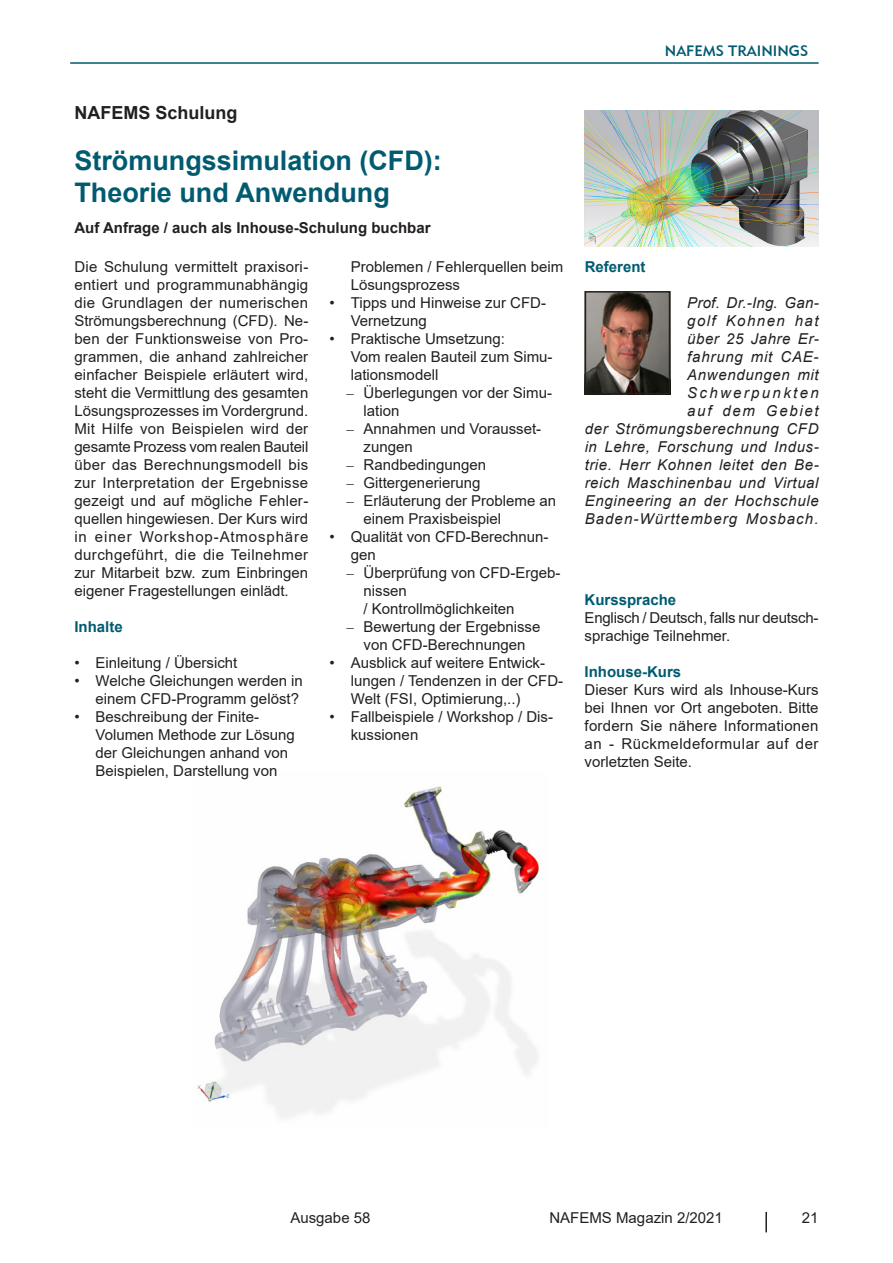
<style>
.page{position:relative;width:893px;height:1263px;background:#fff}
.page>*{position:absolute;margin:0;border:0;box-sizing:border-box;transform-origin:0 0}
.t1{font:700 27px/32.4px "Arial";color:#005b70}
.t2{font:700 18px "Arial";color:#231f20}
.t3{font:15px/18px "Arial";color:#231f20}
.t4{font:italic 15px/18px "Arial";letter-spacing:.045em;color:#231f20;text-align:right}
.t5{font:700 15px "Arial";color:#231f20}
.t6{font:700 15px "Arial";color:#005b70}
.t7{font:15px "Geometric 415 BT Medium A";color:#005b70}
.s1{font-family:"Geometric 415 BT Lite A"}
</style>
<div class="page">
<hr style="left:765px;top:1212px;width:2px;height:20px;background:#231f20">
<hr style="left:70px;top:62px;width:749px;height:2px;background:#005b70">
<img style="left:197px;top:786px;width:342px;height:332px">
<img style="left:585px;top:294px;width:85px;height:101px">
<div style="left:585px;top:291px;width:85px;height:103px;border:2px solid #231f20"></div>
<img style="left:585px;top:110px;width:234px;height:136px">
<p class="t2" style="left:74px;top:100px;width:165px">NAFEMS Schulung</p>
<h1 class="t1" style="left:74px;top:144px;width:369px">Strömungssimulation (CFD):<br>Theorie und Anwendung</h1>
<p class="t5" style="left:74px;top:217px;width:358px">Auf Anfrage / auch als Inhouse-Schulung buchbar</p>
<p class="t3" style="left:351px;top:258px;width:214px">Problemen / Fehlerquellen beim<br>Lösungsprozess</p>
<p class="t3" style="left:351px;top:294px;width:197px;text-indent:-21px">• Tipps und Hinweise zur CFD-<br>Vernetzung</p>
<p class="t3" style="left:351px;top:330px;width:203px;text-indent:-21px">• Praktische Umsetzung:<br>Vom realen Bauteil zum Simu&shy;lationsmodell</p>
<p class="t3" style="left:364px;top:384px;width:190px;text-indent:-17px"><span class="s1">–</span> Überlegungen vor der Simu&shy;lation</p>
<p class="t3" style="left:364px;top:420px;width:179px;text-indent:-17px"><span class="s1">–</span> Annahmen und Vorausset&shy;zungen</p>
<p class="t3" style="left:347px;top:456px;width:141px"><span class="s1">–</span> Randbedingungen</p>
<p class="t3" style="left:347px;top:474px;width:135px"><span class="s1">–</span> Gittergenerierung</p>
<p class="t3" style="left:364px;top:492px;width:194px;text-indent:-17px"><span class="s1">–</span> Erläuterung der Probleme an einem Praxisbeispiel</p>
<p class="t3" style="left:351px;top:528px;width:199px;text-indent:-21px">• Qualität von CFD-Berechnun&shy;gen</p>
<p class="t3" style="left:364px;top:564px;width:198px;text-indent:-17px"><span class="s1">–</span> Überprüfung von CFD-Ergeb&shy;nissen<br>/ Kontrollmöglichkeiten</p>
<p class="t3" style="left:347px;top:618px;width:195px;text-align:center"><span class="s1">–</span> Bewertung der Ergebnisse von CFD-Berechnungen</p>
<p class="t3" style="left:351px;top:654px;width:214px;text-indent:-21px">• Ausblick auf weitere Entwick&shy;lungen / Tendenzen in der CFD-<br>Welt (FSI, Optimierung,..)</p>
<p class="t3" style="left:351px;top:708px;width:204px;text-indent:-21px">• Fallbeispiele / Workshop / Dis&shy;kussionen</p>
<p class="t3" style="left:74px;top:258px;width:236px;text-align:justify">Die Schulung vermittelt praxisori&shy;entiert und programmunabhängig die Grundlagen der numerischen Strömungsberechnung (CFD). Ne&shy;ben der Funktionsweise von Pro&shy;grammen, die anhand zahlreicher einfacher Beispiele erläutert wird, steht die Vermittlung des gesamten Lösungsprozesses im Vordergrund.<br>Mit Hilfe von Beispielen wird der gesamte Prozess vom realen Bauteil über das Berechnungsmodell bis zur Interpretation der Ergebnisse gezeigt und auf mögliche Fehler&shy;quellen hingewiesen. Der Kurs wird in einer Workshop-Atmosphäre durchgeführt, die die Teilnehmer zur Mitarbeit bzw. zum Einbringen eigener Fragestellungen einlädt.</p>
<p class="t6" style="left:74px;top:616px;width:50px">Inhalte</p>
<p class="t3" style="left:74px;top:654px;width:164px">• Einleitung / Übersicht</p>
<p class="t3" style="left:74px;top:672px;width:230px;text-align:right">• Welche Gleichungen werden in einem CFD-Programm gelöst?</p>
<p class="t3" style="left:96px;top:708px;width:201px;text-indent:-21px">• Beschreibung der Finite-<br>Volumen Methode zur Lösung der Gleichungen anhand von<br>Beispielen, Darstellung von</p>
<p class="t7" style="left:665px;top:42px;width:145px">NAFEMS TRAININGS</p>
<p class="t6" style="left:585px;top:256px;width:62px">Referent</p>
<p class="t4" style="left:585px;top:294px;width:235px">Prof. Dr.-Ing. Gan-<br>golf Kohnen hat<br>über 25 Jahre Er-<br>fahrung mit CAE-<br>Anwendungen mit<br>Schwerpunkten<br>auf dem Gebiet<br>der Strömungsberechnung CFD in Lehre, Forschung und Indus&shy;trie. Herr Kohnen leitet den Be&shy;reich Maschinenbau und Virtual<br>Engineering an der Hochschule<br>Baden-Württemberg Mosbach.</p>
<p class="t6" style="left:585px;top:589px;width:93px">Kurssprache</p>
<p class="t3" style="left:585px;top:608px;width:235px">Englisch / Deutsch, falls nur deutsch&shy;sprachige Teilnehmer.</p>
<p class="t6" style="left:585px;top:661px;width:98px">Inhouse-Kurs</p>
<p class="t3" style="left:585px;top:680px;width:236px;text-align:justify">Dieser Kurs wird als Inhouse-Kurs bei Ihnen vor Ort angeboten. Bitte fordern Sie nähere Informationen an - Rückmeldeformular auf der vorletzten Seite.</p>
<p class="t3" style="left:290px;top:1208px;width:82px">Ausgabe 58</p>
<p class="t3" style="left:549px;top:1208px;width:175px">NAFEMS Magazin 2/2021</p>
<p class="t3" style="left:802px;top:1208px;width:18px">21</p>
</div>
